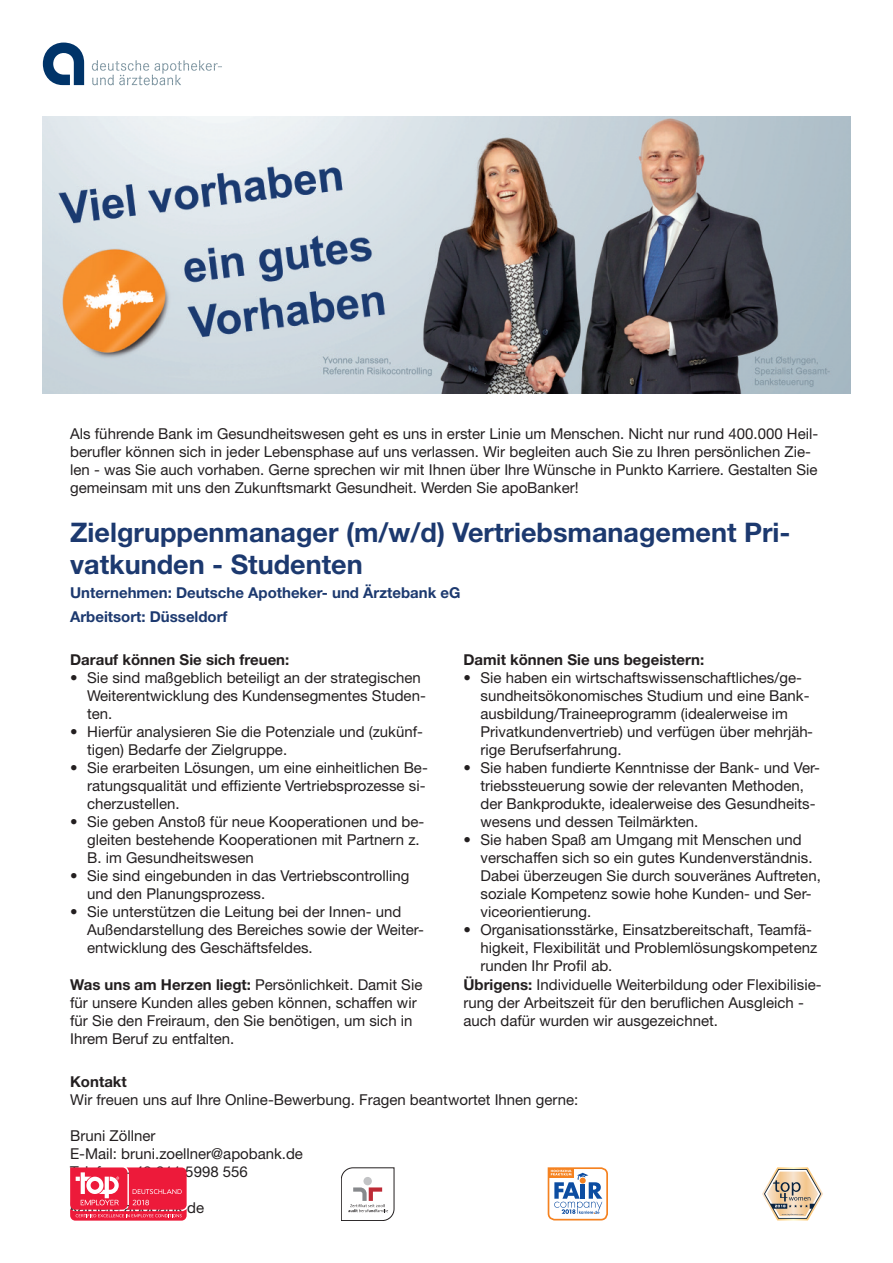
<style>
.page{position:relative;width:893px;height:1263px;background:#fff}
.page>*{position:absolute;margin:0;border:0;box-sizing:border-box;transform-origin:0 0}
.t1{font:700 27px/31.5px "Helvetica Neue LT Com";color:#1c396f}
.t2{font:15px/18px "Helvetica Neue LT Com";color:#231f20}
.t3{font:700 15px/24px "Helvetica Neue LT Com";color:#1c396f}
.t4{font:700 15px "Helvetica Neue LT Com";color:#231f20}
.s1{font-weight:700}
</style>
<div class="page">
<svg style="left:43px;top:43px;width:41px;height:42px"></svg>
<svg style="left:92px;top:60px;width:130px;height:25px"></svg>
<img style="left:43px;top:117px;width:807px;height:276px">
<svg style="left:70px;top:1167px;width:117px;height:53px;background:#f0435d"></svg>
<svg style="left:341px;top:1167px;width:53px;height:53px"></svg>
<svg style="left:762px;top:1167px;width:61px;height:53px"></svg>
<svg style="left:548px;top:1167px;width:60px;height:53px"></svg>
<p class="t2" style="left:70px;top:424px;width:750px">Als führende Bank im Gesundheitswesen geht es uns in erster Linie um Menschen. Nicht nur rund 400.000 Heil&shy;berufler können sich in jeder Lebensphase auf uns verlassen. Wir begleiten auch Sie zu Ihren persönlichen Zie&shy;len - was Sie auch vorhaben. Gerne sprechen wir mit Ihnen über Ihre Wünsche in Punkto Karriere. Gestalten Sie gemeinsam mit uns den Zukunftsmarkt Gesundheit. Werden Sie apoBanker!</p>
<h1 class="t1" style="left:70px;top:516px;width:722px">Zielgruppenmanager (m/w/d) Vertriebsmanagement Pri&shy;vatkunden - Studenten</h1>
<p class="t3" style="left:70px;top:580px;width:392px">Unternehmen: Deutsche Apotheker- und Ärztebank eG<br>Arbeitsort: Düsseldorf</p>
<p class="t4" style="left:70px;top:650px;width:221px">Darauf können Sie sich freuen:</p>
<p class="t2" style="left:87px;top:668px;width:340px;text-indent:-17px">• Sie sind maßgeblich beteiligt an der strategischen<br>Weiterentwicklung des Kundensegmentes Studen&shy;ten.</p>
<p class="t2" style="left:87px;top:722px;width:337px;text-indent:-17px">• Hierfür analysieren Sie die Potenziale und (zukünf&shy;tigen) Bedarfe der Zielgruppe.</p>
<p class="t2" style="left:87px;top:758px;width:342px;text-indent:-17px">• Sie erarbeiten Lösungen, um eine einheitlichen Be&shy;ratungsqualität und effiziente Vertriebsprozesse si&shy;cherzustellen.</p>
<p class="t2" style="left:87px;top:812px;width:339px;text-indent:-17px">• Sie geben Anstoß für neue Kooperationen und be&shy;gleiten bestehende Kooperationen mit Partnern z.<br>B. im Gesundheitswesen</p>
<p class="t2" style="left:87px;top:866px;width:324px;text-indent:-17px">• Sie sind eingebunden in das Vertriebscontrolling und den Planungsprozess.</p>
<p class="t2" style="left:87px;top:902px;width:338px;text-indent:-17px">• Sie unterstützen die Leitung bei der Innen- und<br>Außendarstellung des Bereiches sowie der Weiter&shy;entwicklung des Geschäftsfeldes.</p>
<p class="t4" style="left:463px;top:650px;width:242px">Damit können Sie uns begeistern:</p>
<p class="t2" style="left:480px;top:668px;width:334px;text-indent:-17px">• Sie haben ein wirtschaftswissenschaftliches/ge&shy;sundheitsökonomisches Studium und eine Bank&shy;ausbildung/Traineeprogramm (idealerweise im Privatkundenvertrieb) und verfügen über mehrjäh&shy;rige Berufserfahrung.</p>
<p class="t2" style="left:480px;top:758px;width:341px;text-indent:-17px">• Sie haben fundierte Kenntnisse der Bank- und Ver&shy;triebssteuerung sowie der relevanten Methoden, der Bankprodukte, idealerweise des Gesundheits&shy;wesens und dessen Teilmärkten.</p>
<p class="t2" style="left:480px;top:830px;width:342px;text-indent:-17px">• Sie haben Spaß am Umgang mit Menschen und verschaffen sich so ein gutes Kundenverständnis.<br>Dabei überzeugen Sie durch souveränes Auftreten, soziale Kompetenz sowie hohe Kunden- und Ser&shy;viceorientierung.</p>
<p class="t2" style="left:480px;top:920px;width:338px;text-indent:-17px">• Organisationsstärke, Einsatzbereitschaft, Teamfä&shy;higkeit, Flexibilität und Problemlösungskompetenz runden Ihr Profil ab.</p>
<p class="t2" style="left:70px;top:975px;width:354px"><span class="s1">Was uns am Herzen liegt:</span> Persönlichkeit. Damit Sie für unsere Kunden alles geben können, schaffen wir für Sie den Freiraum, den Sie benötigen, um sich in Ihrem Beruf zu entfalten.</p>
<p class="t2" style="left:463px;top:975px;width:360px"><span class="s1">Übrigens:</span> Individuelle Weiterbildung oder Flexibilisie&shy;rung der Arbeitszeit für den beruflichen Ausgleich - auch dafür wurden wir ausgezeichnet.</p>
<p class="t4" style="left:70px;top:1072px;width:58px">Kontakt</p>
<p class="t2" style="left:70px;top:1090px;width:510px">Wir freuen uns auf Ihre Online-Bewerbung. Fragen beantwortet Ihnen gerne:</p>
<p class="t2" style="left:70px;top:1126px;width:234px">Bruni Zöllner<br>E-Mail: bruni.zoellner@apobank.de<br>Telefon: +49 211 5998 556</p>
<p class="t2" style="left:70px;top:1198px;width:135px">karriere.apobank.de</p>
</div>
